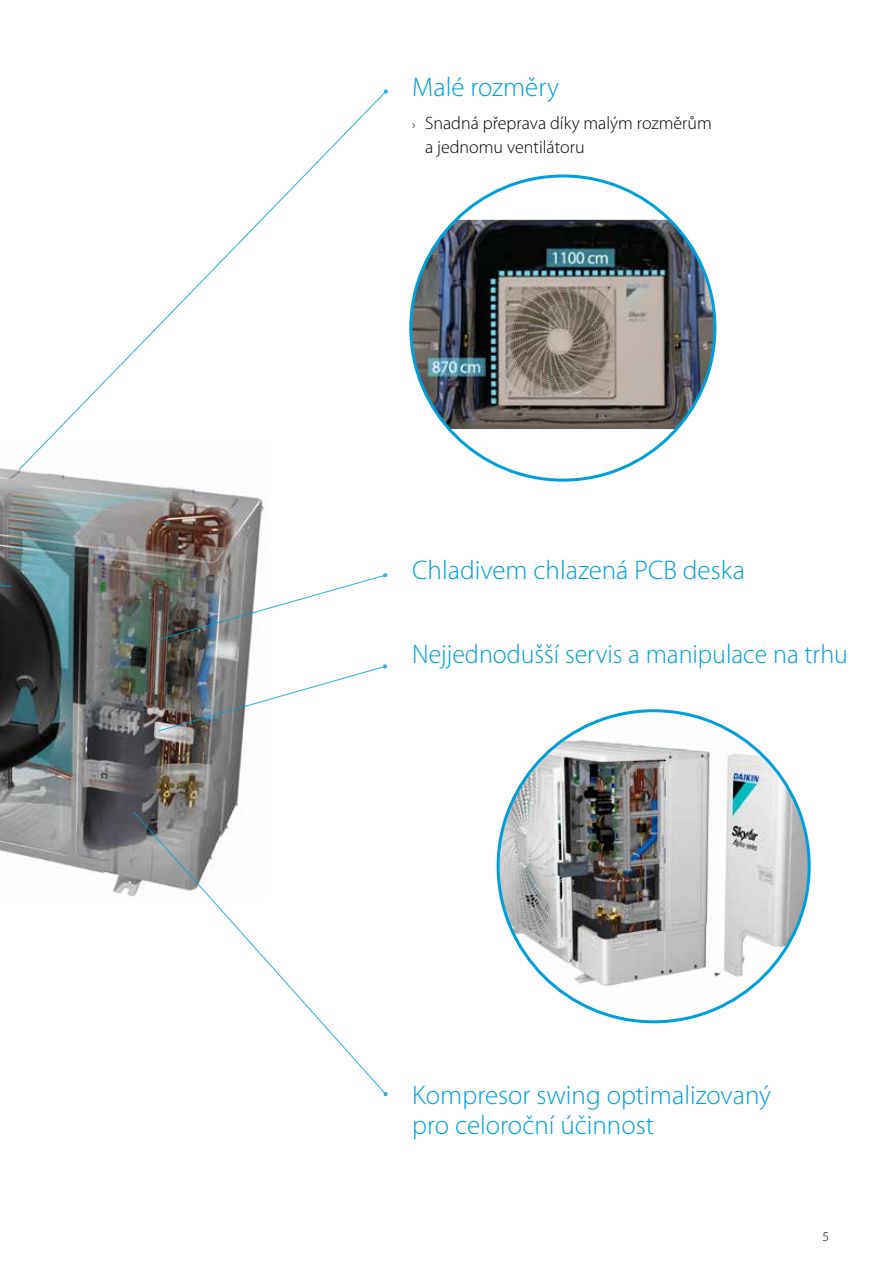
<style>
.page{position:relative;width:893px;height:1263px;background:#fff}
.page>*{position:absolute;margin:0;border:0;box-sizing:border-box;transform-origin:0 0}
.t1{font:300 27px/30px "Myriad Pro";color:#009fd9}
.t2{font:300 27px "Myriad Pro";color:#009fd9;scale:.96 1}
.t3{font:300 18px/24px "Myriad Pro";color:#000}
.t4{font:300 13.5px "Myriad Pro";color:#000}
.s1{font-size:13.5px}
</style>
<div class="page">
<img style="left:0;top:468px;width:267px;height:428px">
<img style="left:498px;top:711px;width:311px;height:311px;border-radius:156px">
<img style="left:411px;top:220px;width:304px;height:209px">
<img style="left:157px;top:664px;width:230px;height:68px">
<img style="left:157px;top:573px;width:230px;height:68px">
<svg style="left:132px;top:810px;width:253px;height:282px"></svg>
<svg style="left:383px;top:1092px;width:5px;height:4px"></svg>
<svg style="left:0;top:553px;width:13px;height:34px"></svg>
<svg style="left:18px;top:90px;width:366px;height:381px"></svg>
<svg style="left:384px;top:89px;width:4px;height:5px"></svg>
<p class="t1" style="left:412px;top:72px;width:148px">Malé rozměry</p>
<p class="t3" style="left:425px;top:111px;width:288px;text-indent:-13px"><span class="s1">›</span> Snadná přeprava díky malým rozměrům a jednomu ventilátoru</p>
<p class="t1" style="left:412px;top:555px;width:334px">Chladivem chlazená PCB deska</p>
<p class="t2" style="left:412px;top:639px;width:455px">Nejjednodušší servis a manipulace na trhu</p>
<p class="t1" style="left:412px;top:1080px;width:360px">Kompresor swing optimalizovaný pro celoroční účinnost</p>
<p class="t4" style="left:823px;top:1229px;width:8px">5</p>
</div>
